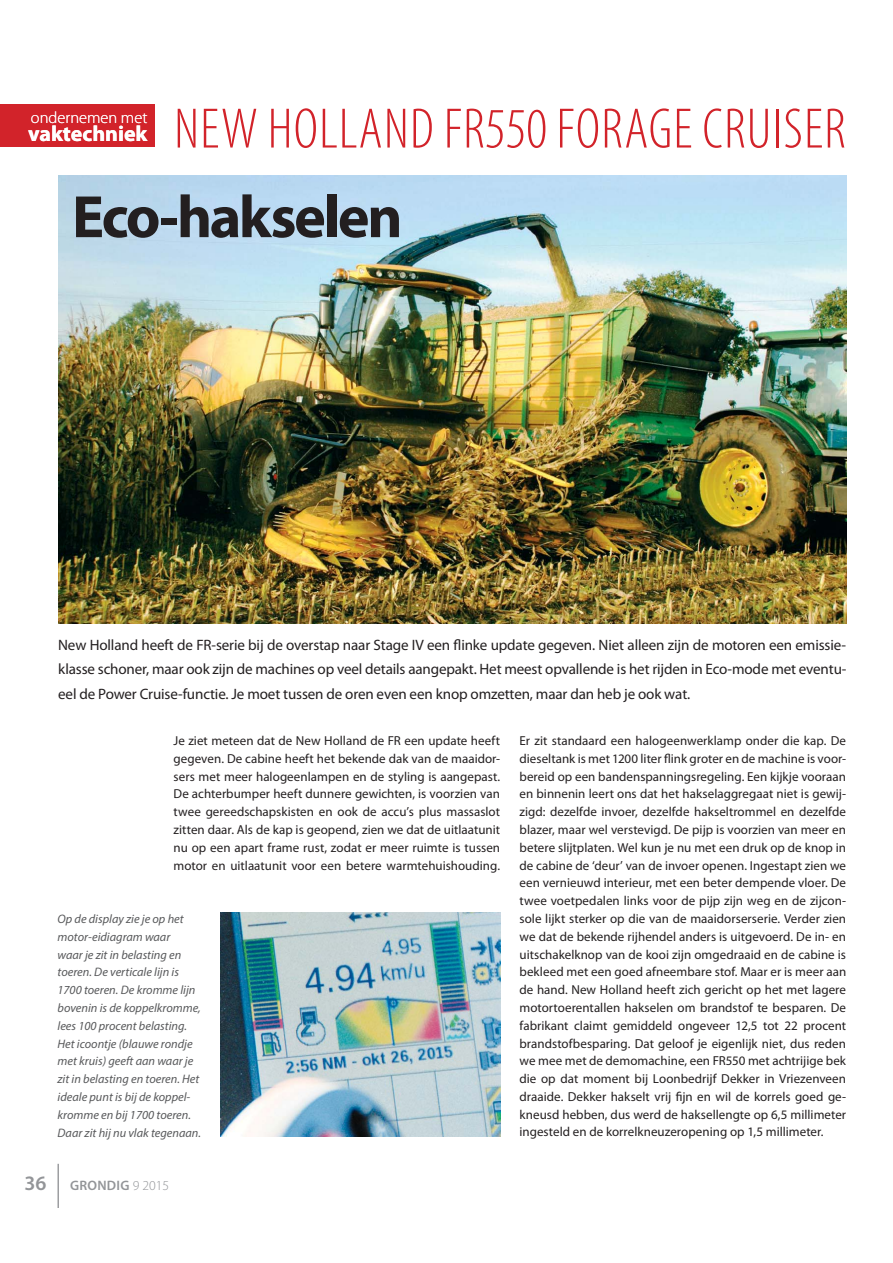
<style>
.page{position:relative;width:893px;height:1263px;background:#fff}
.page>*{position:absolute;margin:0;border:0;box-sizing:border-box;transform-origin:0 0}
.t1{font:700 60.3px "Myriad Pro";letter-spacing:-.04em;color:#231f20}
.t2{font:300 condensed 57.45px "Myriad Pro";letter-spacing:.02em;color:#d2232a}
.t3{font:700 21.9px "Myriad Pro";color:#fff}
.t4{font:300 16.5px "Myriad Pro";color:#fff}
.t5{font:15px/24.6px "Myriad Pro";letter-spacing:-.01em;color:#231f20;text-align:justify}
.t6{font:600 13.65px "Myriad Pro";letter-spacing:.02em;color:#939598}
.t7{font:13.05px/17.9px "Myriad Pro";color:#231f20;text-align:justify}
.t8{font:italic 12.3px/17.9px "Myriad Pro";color:#58595b}
.s1{font-size:20.55px}
.s2{font-weight:300}
</style>
<div class="page">
<div style="left:0;top:104px;width:154px;height:43px;background:#d2232a"></div>
<hr style="left:58px;top:1164px;width:1px;height:44px;background:#939598">
<img style="left:58px;top:176px;width:788px;height:448px">
<img style="left:221px;top:913px;width:279px;height:224px">
<p class="t4" style="left:31px;top:108px;width:118px">ondernemen met</p>
<h3 class="t3" style="left:28px;top:120px;width:121px">vaktechniek</h3>
<h2 class="t2" style="left:174px;top:94px;width:673px">NEW HOLLAND FR550 FORAGE CRUISER</h2>
<h1 class="t1" style="left:72px;top:181px;width:332px">Eco-hakselen</h1>
<p class="t5" style="left:58px;top:633px;width:790px">New Holland heeft de FR-serie bij de overstap naar Stage IV een flinke update gegeven. Niet alleen zijn de motoren een emissie&shy;klasse schoner, maar ook zijn de machines op veel details aangepakt. Het meest opvallende is het rijden in Eco-mode met eventu&shy;eel de Power Cruise-functie. Je moet tussen de oren even een knop omzetten, maar dan heb je ook wat.</p>
<p class="t7" style="left:174px;top:733px;width:328px">Je ziet meteen dat de New Holland de FR een update heeft gegeven. De cabine heeft het bekende dak van de maaidor&shy;sers met meer halogeenlampen en de styling is aangepast.<br>De achterbumper heeft dunnere gewichten, is voorzien van twee gereedschapskisten en ook de accu’s plus massaslot zitten daar. Als de kap is geopend, zien we dat de uitlaatunit nu op een apart frame rust, zodat er meer ruimte is tussen motor en uitlaatunit voor een betere warmtehuishouding.</p>
<p class="t7" style="left:519px;top:733px;width:328px">Er zit standaard een halogeenwerklamp onder die kap. De dieseltank is met 1200 liter flink groter en de machine is voor&shy;bereid op een bandenspanningsregeling. Een kijkje vooraan en binnenin leert ons dat het hakselaggregaat niet is gewij&shy;zigd: dezelfde invoer, dezelfde hakseltrommel en dezelfde blazer, maar wel verstevigd. De pijp is voorzien van meer en betere slijtplaten. Wel kun je nu met een druk op de knop in de cabine de ‘deur’ van de invoer openen. Ingestapt zien we een vernieuwd interieur, met een beter dempende vloer. De twee voetpedalen links voor de pijp zijn weg en de zijcon&shy;sole lijkt sterker op die van de maaidorserserie. Verder zien we dat de bekende rijhendel anders is uitgevoerd. De in- en uitschakelknop van de kooi zijn omgedraaid en de cabine is bekleed met een goed afneembare stof. Maar er is meer aan de hand. New Holland heeft zich gericht op het met lagere motortoerentallen hakselen om brandstof te besparen. De fabrikant claimt gemiddeld ongeveer 12,5 tot 22 procent brandstofbesparing. Dat geloof je eigenlijk niet, dus reden we mee met de demomachine, een FR550 met achtrijige bek die op dat moment bij Loonbedrijf Dekker in Vriezenveen draaide. Dekker hakselt vrij fijn en wil de korrels goed ge&shy;kneusd hebben, dus werd de haksellengte op 6,5 millimeter ingesteld en de korrelkneuzeropening op 1,5 millimeter.</p>
<p class="t8" style="left:58px;top:911px;width:145px">Op de display zie je op het motor-eidiagram waar<br>waar je zit in belasting en toeren. De verticale lijn is<br>1700 toeren. De kromme lijn bovenin is de koppelkromme, lees 100 procent belasting.<br>Het icoontje (blauwe rondje met kruis) geeft aan waar je zit in belasting en toeren. Het ideale punt is bij de koppel&shy;kromme en bij 1700 toeren.<br>Daar zit hij nu vlak tegenaan.</p>
<p class="t6" style="left:25px;top:1177px;width:146px"><span class="s1">36</span> GRONDIG <span class="s2">9 2015</span></p>
</div>
